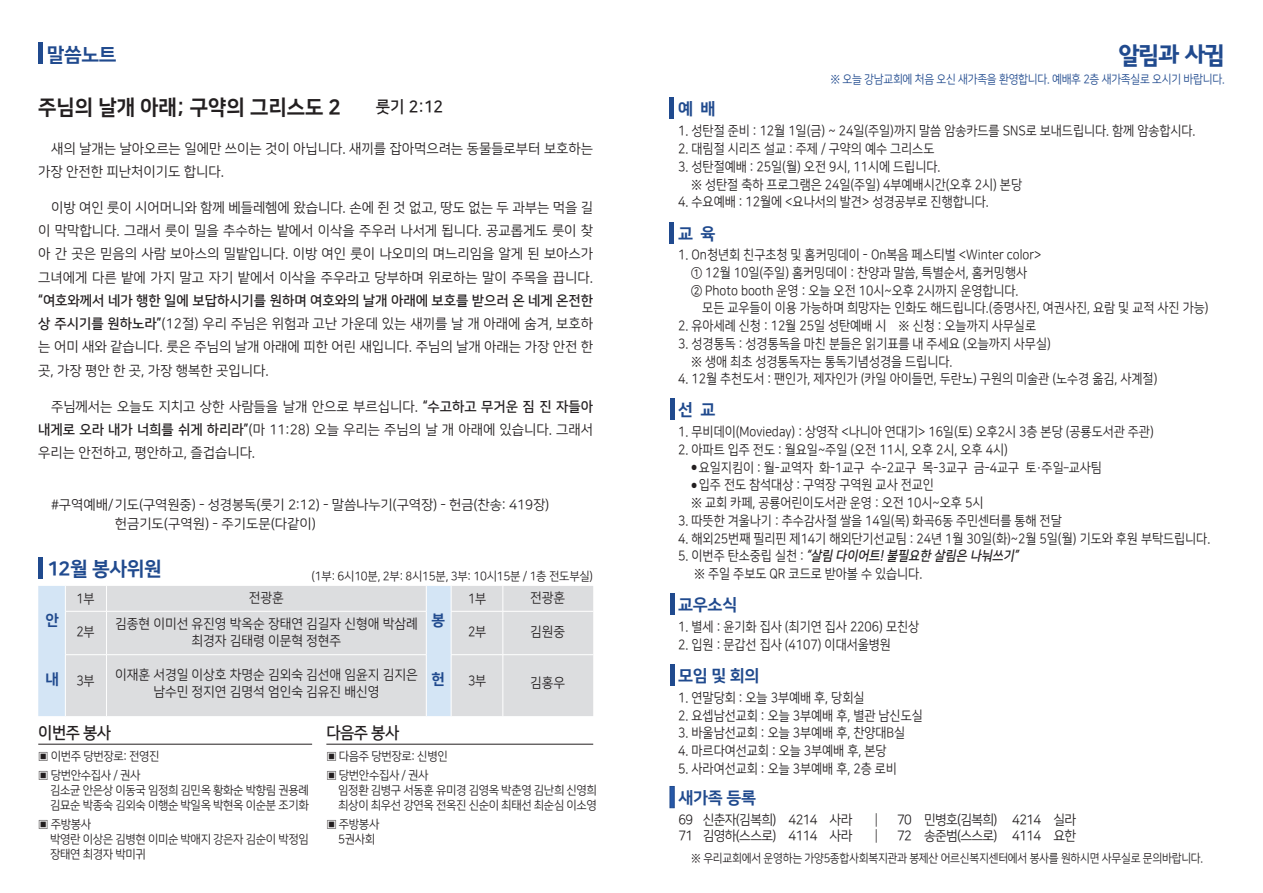
<style>
.page{position:relative;width:1263px;height:893px;background:#fff}
.page>*{position:absolute;margin:0;border:0;box-sizing:border-box;transform-origin:0 0}
.t1{font:24px "Rix BGEB";color:#204a8e;scale:.95 1}
.t2{font:21px "Nanum Square EB";color:#231f20;scale:.96 1}
.t3{font:19.5px "Nanum Square EB";letter-spacing:-.02em;color:#204a8e}
.t4{font:16.5px "Nanum Square EB";letter-spacing:-.02em;color:#204a8e}
.t5{font:16.5px "Nanum Square B";letter-spacing:-.03em;color:#231f20;scale:.95 1}
.t6{font:16.5px "Nanum Square B";letter-spacing:-.03em;color:#231f20;scale:.96 1}
.t7{font:15px "Nanum Square EB";color:#204a8e}
.t8{font:13.8px/23.2px "Nanum Square R";color:#231f20;text-align:justify}
.t9{font:13.8px "Nanum Square B";color:#231f20}
.t10{font:13.5px/17.7px "Nanum Square R";color:#231f20;scale:.9 1}
.t11{font:13.5px/25.8px "Nanum Square R";color:#231f20;text-align:center;scale:.95 1}
.t12{font:13.5px/19.5px "Nanum Square R";color:#231f20}
.t13{font:13.5px "Nanum Square R";letter-spacing:-.05em;color:#231f20;scale:.95 1}
.t14{font:italic 13.5px "Nanum Square B";color:#231f20;scale:.9 1}
.t15{font:12px/15px "Nanum Square R";letter-spacing:-.03em;color:#231f20;scale:.95 1}
.t16{font:12px "Nanum Square R";letter-spacing:-.03em;color:#231f20;scale:.9 1}
.t17{font:12px "Nanum Square R";letter-spacing:-.02em;color:#204a8e;scale:.9 1}
.s1{font-family:"Nanum Square B"}
.s2{font-size:7.5px}
.s3{font-family:"Nanum Square R";font-style:normal}
</style>
<div class="page">
<div style="left:38px;top:43px;width:5px;height:21px;background:#204a8e"></div>
<hr style="left:38px;top:744px;width:274px;height:1px;background:#231f20">
<hr style="left:326px;top:744px;width:267px;height:1px;background:#231f20">
<div style="left:38px;top:557px;width:5px;height:21px;background:#204a8e"></div>
<div style="left:38px;top:586px;width:27px;height:130px;background:#d4e5f5"></div>
<div style="left:66px;top:586px;width:527px;height:130px;background:#dcdddf"></div>
<svg style="left:106px;top:586px;width:1px;height:25px"></svg>
<svg style="left:426px;top:586px;width:1px;height:25px"></svg>
<svg style="left:451px;top:586px;width:1px;height:25px"></svg>
<svg style="left:503px;top:586px;width:1px;height:25px"></svg>
<hr style="left:65px;top:611px;width:41px;height:1px;background:#fff">
<hr style="left:106px;top:611px;width:320px;height:1px;background:#fff">
<hr style="left:106px;top:611px;width:1px;height:43px;background:#fff">
<hr style="left:426px;top:611px;width:1px;height:43px;background:#fff">
<hr style="left:451px;top:611px;width:52px;height:1px;background:#fff">
<hr style="left:451px;top:611px;width:1px;height:43px;background:#fff">
<hr style="left:503px;top:611px;width:90px;height:1px;background:#fff">
<hr style="left:503px;top:611px;width:1px;height:43px;background:#fff">
<hr style="left:65px;top:654px;width:41px;height:1px;background:#fff">
<hr style="left:106px;top:654px;width:320px;height:1px;background:#fff">
<hr style="left:106px;top:655px;width:1px;height:61px;background:#fff">
<hr style="left:426px;top:655px;width:1px;height:61px;background:#fff">
<hr style="left:451px;top:654px;width:52px;height:1px;background:#fff">
<hr style="left:451px;top:655px;width:1px;height:61px;background:#fff">
<hr style="left:503px;top:654px;width:90px;height:1px;background:#fff">
<hr style="left:503px;top:655px;width:1px;height:61px;background:#fff">
<hr style="left:670px;top:398px;width:4px;height:22px;background:#204a8e">
<hr style="left:670px;top:593px;width:4px;height:21px;background:#204a8e">
<hr style="left:670px;top:664px;width:4px;height:21px;background:#204a8e">
<hr style="left:670px;top:98px;width:4px;height:21px;background:#204a8e">
<hr style="left:670px;top:222px;width:4px;height:22px;background:#204a8e">
<svg style="left:670px;top:786px;width:4px;height:22px"></svg>
<h3 class="t3" style="left:47px;top:44px;width:71px">말씀노트</h3>
<h2 class="t2" style="left:38px;top:96px;width:317px">주님의 날개 아래; 구약의 그리스도 2</h2>
<p class="t6" style="left:376px;top:98px;width:72px">룻기 2:12</p>
<p class="t8" style="left:38px;top:137px;width:556px;text-indent:13px">새의 날개는 날아오르는 일에만 쓰이는 것이 아닙니다. 새끼를 잡아먹으려는 동물들로부터 보호하는 가장 안전한 피난처이기도 합니다.</p>
<p class="t8" style="left:38px;top:196px;width:556px;text-indent:13px">이방 여인 룻이 시어머니와 함께 베들레헴에 왔습니다. 손에 쥔 것 없고, 땅도 없는 두 과부는 먹을 길 이 막막합니다. 그래서 룻이 밀을 추수하는 밭에서 이삭을 주우러 나서게 됩니다. 공교롭게도 룻이 찾 아 간 곳은 믿음의 사람 보아스의 밀밭입니다. 이방 여인 룻이 나오미의 며느리임을 알게 된 보아스가 그녀에게 다른 밭에 가지 말고 자기 밭에서 이삭을 주우라고 당부하며 위로하는 말이 주목을 끕니다.</p>
<p class="t9" style="left:38px;top:293px;width:556px">“여호와께서 네가 행한 일에 보답하시기를 원하며 여호와의 날개 아래에 보호를 받으러 온 네게 온전한</p>
<p class="t8" style="left:38px;top:312px;width:556px"><span class="s1">상 주시기를 원하노라”</span>(12절) 우리 주님은 위험과 고난 가운데 있는 새끼를 날 개 아래에 숨겨, 보호하 는 어미 새와 같습니다. 룻은 주님의 날개 아래에 피한 어린 새입니다. 주님의 날개 아래는 가장 안전 한 곳, 가장 평안 한 곳, 가장 행복한 곳입니다.</p>
<p class="t8" style="left:38px;top:395px;width:556px;text-indent:13px">주님께서는 오늘도 지치고 상한 사람들을 날개 안으로 부르십니다. <span class="s1">“수고하고 무거운 짐 진 자들아 내게로 오라 내가 너희를 쉬게 하리라”</span>(마 11:28) 오늘 우리는 주님의 날 개 아래에 있습니다. 그래서 우리는 안전하고, 평안하고, 즐겁습니다.</p>
<p class="t12" style="left:115px;top:495px;width:436px;text-indent:-64px">#구역예배/기도(구역원중) - 성경봉독(룻기 2:12) - 말씀나누기(구역장) - 헌금(찬송: 419장) 헌금기도(구역원) - 주기도문(다같이)</p>
<h3 class="t3" style="left:47px;top:558px;width:117px">12월 봉사위원</h3>
<p class="t7" style="left:45px;top:612px;width:15px">안</p>
<p class="t15" style="left:312px;top:569px;width:298px">(1부: 6시10분, 2부: 8시15분, 3부: 10시15분 / 1층 전도부실)</p>
<p class="t11" style="left:115px;top:585px;width:320px">전광훈<br>김종현 이미선 유진영 박옥순 장태연 김길자 신형애 박삼례</p>
<p class="t11" style="left:192px;top:628px;width:159px">최경자 김태령 이문혁 정현주</p>
<p class="t11" style="left:115px;top:667px;width:320px;line-height:17.2px">이재훈 서경일 이상호 차명순 김외숙 김선애 임윤지 김지은 남수민 정지연 김명석 엄인숙 김유진 배신영</p>
<p class="t11" style="left:530px;top:585px;width:38px">전광훈</p>
<p class="t11" style="left:530px;top:619px;width:38px">김원중</p>
<p class="t11" style="left:530px;top:670px;width:38px">김홍우</p>
<p class="t10" style="left:76px;top:590px;width:21px">1부</p>
<p class="t10" style="left:76px;top:623px;width:21px">2부</p>
<p class="t10" style="left:76px;top:673px;width:21px">3부</p>
<p class="t10" style="left:468px;top:590px;width:21px">1부</p>
<p class="t10" style="left:468px;top:623px;width:21px">2부</p>
<p class="t10" style="left:468px;top:673px;width:21px">3부</p>
<p class="t7" style="left:431px;top:612px;width:15px">봉</p>
<p class="t7" style="left:431px;top:671px;width:15px">헌</p>
<p class="t7" style="left:45px;top:671px;width:15px">내</p>
<p class="t5" style="left:38px;top:724px;width:78px">이번주 봉사</p>
<p class="t15" style="left:38px;top:747px;width:129px;line-height:19.2px">▣ 이번주 당번장로: 전영진 ▣ 당번안수집사 / 권사</p>
<p class="t15" style="left:50px;top:783px;width:274px">김소균 안은상 이동국 임정희 김민옥 황화순 박향림 권용례 김묘순 박종숙 김외숙 이행순 박일옥 박현옥 이순분 조기화</p>
<p class="t15" style="left:50px;top:817px;width:274px;text-indent:-12px">▣ 주방봉사<br>박영란 이상은 김병현 이미순 박애지 강은자 김순이 박정임 장태연 최경자 박미귀</p>
<p class="t5" style="left:326px;top:724px;width:78px">다음주 봉사</p>
<p class="t15" style="left:326px;top:747px;width:129px;line-height:19.2px">▣ 다음주 당번장로: 신병인 ▣ 당번안수집사 / 권사</p>
<p class="t15" style="left:338px;top:783px;width:274px">임정환 김병구 서동훈 유미경 김영옥 박춘영 김난희 신영희 최상이 최우선 강연옥 전옥진 신순이 최태선 최순심 이소영</p>
<p class="t15" style="left:338px;top:817px;width:45px;text-indent:-12px">▣ 주방봉사<br>5권사회</p>
<h1 class="t1" style="left:1119px;top:42px;width:113px">알림과 사귐</h1>
<p class="t17" style="left:830px;top:73px;width:440px">※ 오늘 강남교회에 처음 오신 새가족을 환영합니다. 예배후 2층 새가족실로 오시기 바랍니다.</p>
<p class="t10" style="left:678px;top:123px;width:576px">1. 성탄절 준비 : 12월 1일(금) ~ 24일(주일)까지 말씀 암송카드를 SNS로 보내드립니다. 함께 암송합시다.</p>
<p class="t10" style="left:678px;top:140px;width:286px">2. 대림절 시리즈 설교 : 주제 / 구약의 예수 그리스도</p>
<p class="t10" style="left:691px;top:158px;width:369px;text-indent:-13px">3. 성탄절예배 : 25일(월) 오전 9시, 11시에 드립니다.<br>※ 성탄절 축하 프로그램은 24일(주일) 4부예배시간(오후 2시) 본당</p>
<p class="t10" style="left:678px;top:193px;width:347px">4. 수요예배 : 12월에 &lt;요나서의 발견&gt; 성경공부로 진행합니다.</p>
<p class="t4" style="left:678px;top:100px;width:39px">예 배</p>
<p class="t4" style="left:678px;top:225px;width:39px">교 육</p>
<p class="t10" style="left:691px;top:247px;width:391px;text-indent:-13px">1. On청년회 친구초청 및 홈커밍데이 - On복음 페스티벌 &lt;Winter color&gt;<br>① 12월 10일(주일) 홈커밍데이 : 찬양과 말씀, 특별순서, 홈커밍행사<br>② Photo booth 운영 : 오늘 오전 10시~오후 2시까지 운영합니다.</p>
<p class="t10" style="left:702px;top:300px;width:564px">모든 교우들이 이용 가능하며 희망자는 인화도 해드립니다.(증명사진, 여권사진, 요람 및 교적 사진 가능)</p>
<p class="t10" style="left:678px;top:317px;width:399px">2. 유아세례 신청 : 12월 25일 성탄예배 시 ※ 신청 : 오늘까지 사무실로</p>
<p class="t10" style="left:691px;top:335px;width:401px;text-indent:-13px">3. 성경통독 : 성경통독을 마친 분들은 읽기표를 내 주세요 (오늘까지 사무실) ※ 생애 최초 성경통독자는 통독기념성경을 드립니다.</p>
<p class="t10" style="left:678px;top:370px;width:534px">4. 12월 추천도서 : 팬인가, 제자인가 (카일 아이들먼, 두란노) 구원의 미술관 (노수경 옮김, 사계절)</p>
<p class="t10" style="left:678px;top:424px;width:530px">1. 무비데이(Movieday) : 상영작 &lt;나니아 연대기&gt; 16일(토) 오후2시 3층 본당 (공룡도서관 주관)</p>
<p class="t10" style="left:678px;top:441px;width:368px">2. 아파트 입주 전도 : 월요일~주일 (오전 11시, 오후 2시, 오후 4시)</p>
<p class="t10" style="left:691px;top:459px;width:458px"><span class="s2">●</span> 요일지킴이 : 월-교역자 화-1교구 수-2교구 목-3교구 금-4교구 토·주일–교사팀</p>
<p class="t10" style="left:691px;top:477px;width:326px"><span class="s2">●</span> 입주 전도 참석대상 : 구역장 구역원 교사 전교인<br>※ 교회 카페, 공룡어린이도서관 운영 : 오전 10시~오후 5시</p>
<p class="t10" style="left:678px;top:512px;width:428px">3. 따뜻한 겨울나기 : 추수감사절 쌀을 14일(목) 화곡6동 주민센터를 통해 전달</p>
<p class="t10" style="left:678px;top:530px;width:593px">4. 해외25번째 필리핀 제14기 해외단기선교팀 : 24년 1월 30일(화)~2월 5일(월) 기도와 후원 부탁드립니다.</p>
<p class="t14" style="left:678px;top:549px;width:382px"><span class="s3">5 . 이 번 주 탄 소 중 립 실 천 :</span> “살림 다이어트!불필요한 살림은 나눠쓰기”</p>
<p class="t10" style="left:694px;top:565px;width:255px">※ 주일 주보도 QR 코드로 받아볼 수 있습니다.</p>
<p class="t4" style="left:678px;top:401px;width:39px">선 교</p>
<p class="t4" style="left:678px;top:596px;width:61px">교우소식</p>
<p class="t10" style="left:678px;top:618px;width:269px">1. 별세 : 윤기화 집사 (최기연 집사 2206) 모친상</p>
<p class="t10" style="left:678px;top:636px;width:238px">2. 입원 : 문갑선 집사 (4107) 이대서울병원</p>
<p class="t10" style="left:678px;top:689px;width:208px">1. 연말당회 : 오늘 3부예배 후, 당회실</p>
<p class="t10" style="left:678px;top:707px;width:273px">2. 요셉남선교회 : 오늘 3부예배 후, 별관 남신도실</p>
<p class="t10" style="left:678px;top:724px;width:254px">3. 바울남선교회 : 오늘 3부예배 후, 찬양대B실</p>
<p class="t10" style="left:678px;top:742px;width:233px">4. 마르다여선교회 : 오늘 3부예배 후, 본당</p>
<p class="t10" style="left:678px;top:760px;width:244px">5. 사라여선교회 : 오늘 3부예배 후, 2층 로비</p>
<p class="t4" style="left:678px;top:667px;width:83px">모임 및 회의</p>
<p class="t4" style="left:678px;top:789px;width:79px">새가족 등록</p>
<p class="t13" style="left:678px;top:813px;width:185px">69 신춘자(김복희) 4214 사라</p>
<p class="t13" style="left:870px;top:813px;width:218px">┃ 70 민병호(김복희) 4214 실라</p>
<p class="t13" style="left:678px;top:829px;width:185px">71 김영하(스스로) 4114 사라</p>
<p class="t13" style="left:870px;top:829px;width:218px">┃ 72 송준범(스스로) 4114 요한</p>
<p class="t16" style="left:691px;top:852px;width:570px">※ 우리교회에서 운영하는 가양5종합사회복지관과 봉제산 어르신복지센터에서 봉사를 원하시면 사무실로 문의바랍니다.</p>
</div>
